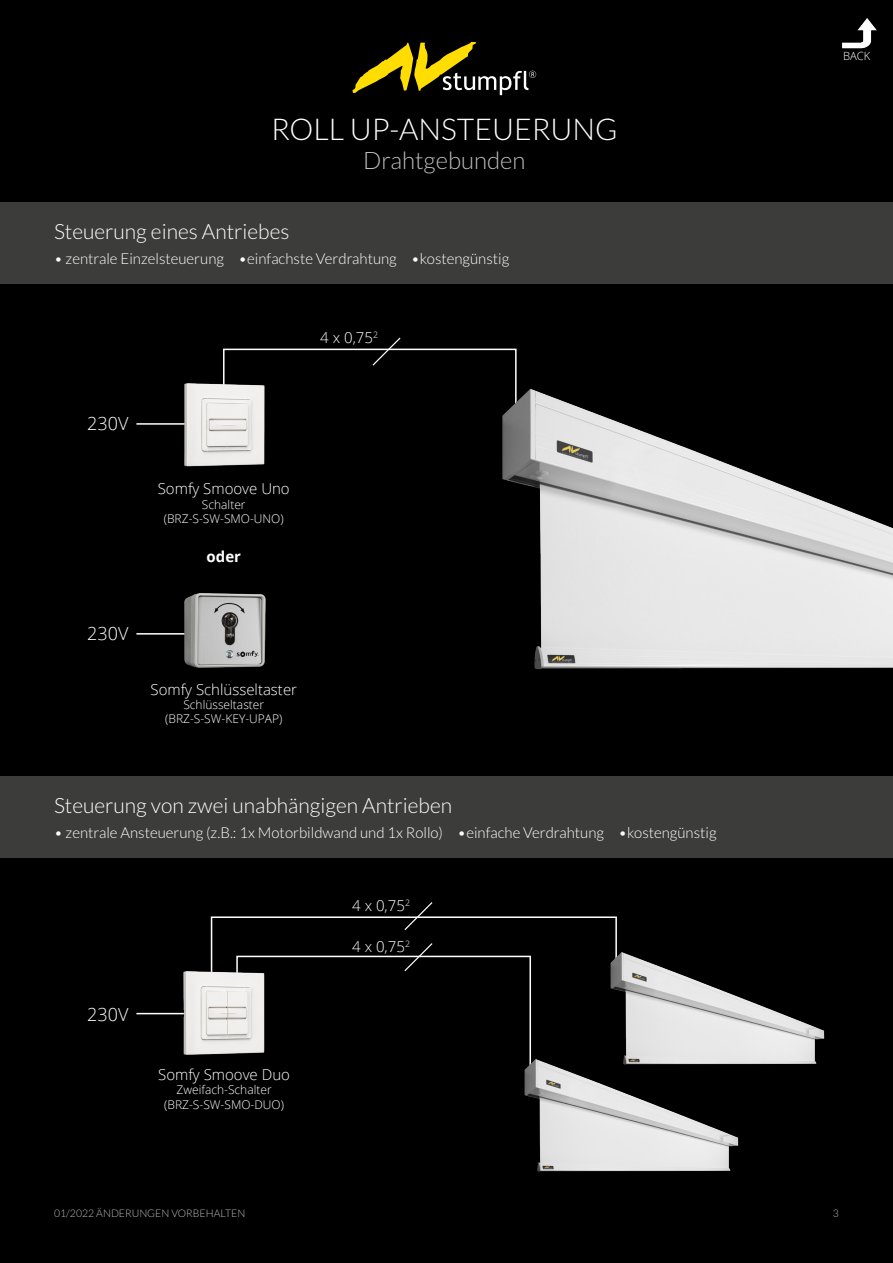
<style>
.page{position:relative;width:893px;height:1263px;background:#fff}
.page>*{position:absolute;margin:0;border:0;box-sizing:border-box;transform-origin:0 0}
.t1{font:300 30px "Lato";color:#fff}
.t2{font:300 24px "Lato";color:#bcbcbc}
.t3{font:300 21px "Lato";color:#fff}
.t4{font:300 18px "Open Sans";color:#fff}
.t5{font:300 15px "Lato";color:#fff}
.t6{font:300 15px "Open Sans";color:#fff}
.t7{font:700 15px "Open Sans";color:#fff}
.t8{font:300 12px/14.4px "Open Sans";color:#fff;text-align:center}
.t9{font:300 11.25px "Open Sans";color:#fff}
.t10{font:300 10.5px "Lato";color:#bcbcbc}
</style>
<div class="page">
<div style="left:1px;top:1px;width:891px;height:1261px;background:#000"></div>
<hr style="left:136px;top:423px;width:76px;height:2px;background:#fff">
<hr style="left:136px;top:633px;width:76px;height:2px;background:#fff">
<hr style="left:136px;top:1013px;width:76px;height:1px;background:#fff">
<img style="left:842px;top:18px;width:35px;height:31px">
<img style="left:502px;top:388px;width:391px;height:291px">
<img style="left:179px;top:383px;width:86px;height:84px">
<img style="left:618px;top:952px;width:207px;height:112px">
<svg style="left:210px;top:902px;width:408px;height:129px"></svg>
<svg style="left:222px;top:337px;width:295px;height:72px"></svg>
<img style="left:524px;top:1031px;width:242px;height:141px">
<div style="left:0;top:202px;width:893px;height:82px;background:#3c3c3b"></div>
<svg style="left:353px;top:42px;width:183px;height:53px"></svg>
<div style="left:0;top:776px;width:893px;height:82px;background:#3c3c3b"></div>
<img style="left:175px;top:593px;width:91px;height:75px">
<img style="left:179px;top:967px;width:89px;height:88px">
<h1 class="t1" style="left:271px;top:114px;width:348px">ROLL UP-ANSTEUERUNG</h1>
<h2 class="t2" style="left:363px;top:148px;width:164px">Drahtgebunden</h2>
<h3 class="t3" style="left:54px;top:220px;width:237px">Steuerung eines Antriebes</h3>
<p class="t5" style="left:54px;top:251px;width:457px">• zentrale Einzelsteuerung •einfachste Verdrahtung •kostengünstig</p>
<p class="t6" style="left:320px;top:328px;width:59px">4 x 0,75<sup>2</sup></p>
<p class="t4" style="left:87px;top:411px;width:43px">230V</p>
<p class="t6" style="left:158px;top:479px;width:133px">Somfy Smoove Uno</p>
<p class="t8" style="left:164px;top:497px;width:121px">Schalter (BRZ-S-SW-SMO-UNO)</p>
<p class="t7" style="left:207px;top:546px;width:36px">oder</p>
<p class="t4" style="left:87px;top:621px;width:43px">230V</p>
<p class="t6" style="left:150px;top:679px;width:148px">Somfy Schlüsseltaster</p>
<p class="t8" style="left:165px;top:697px;width:119px">Schlüsseltaster (BRZ-S-SW-KEY-UPAP)</p>
<h3 class="t3" style="left:54px;top:794px;width:400px">Steuerung von zwei unabhängigen Antrieben</h3>
<p class="t5" style="left:54px;top:825px;width:664px">• zentrale Ansteuerung (z.B.: 1x Motorbildwand und 1x Rollo) •einfache Verdrahtung •kostengünstig</p>
<p class="t6" style="left:352px;top:895px;width:59px">4 x 0,75<sup>2</sup></p>
<p class="t4" style="left:87px;top:1002px;width:43px">230V</p>
<p class="t6" style="left:158px;top:1064px;width:133px">Somfy Smoove Duo</p>
<p class="t8" style="left:164px;top:1082px;width:121px">Zweifach-Schalter (BRZ-S-SW-SMO-DUO)</p>
<p class="t6" style="left:352px;top:936px;width:59px">4 x 0,75<sup>2</sup></p>
<p class="t9" style="left:843px;top:48px;width:29px">BACK</p>
<p class="t10" style="left:54px;top:1208px;width:193px">01/2022 ÄNDERUNGEN VORBEHALTEN</p>
<p class="t10" style="left:833px;top:1208px;width:8px">3</p>
</div>
